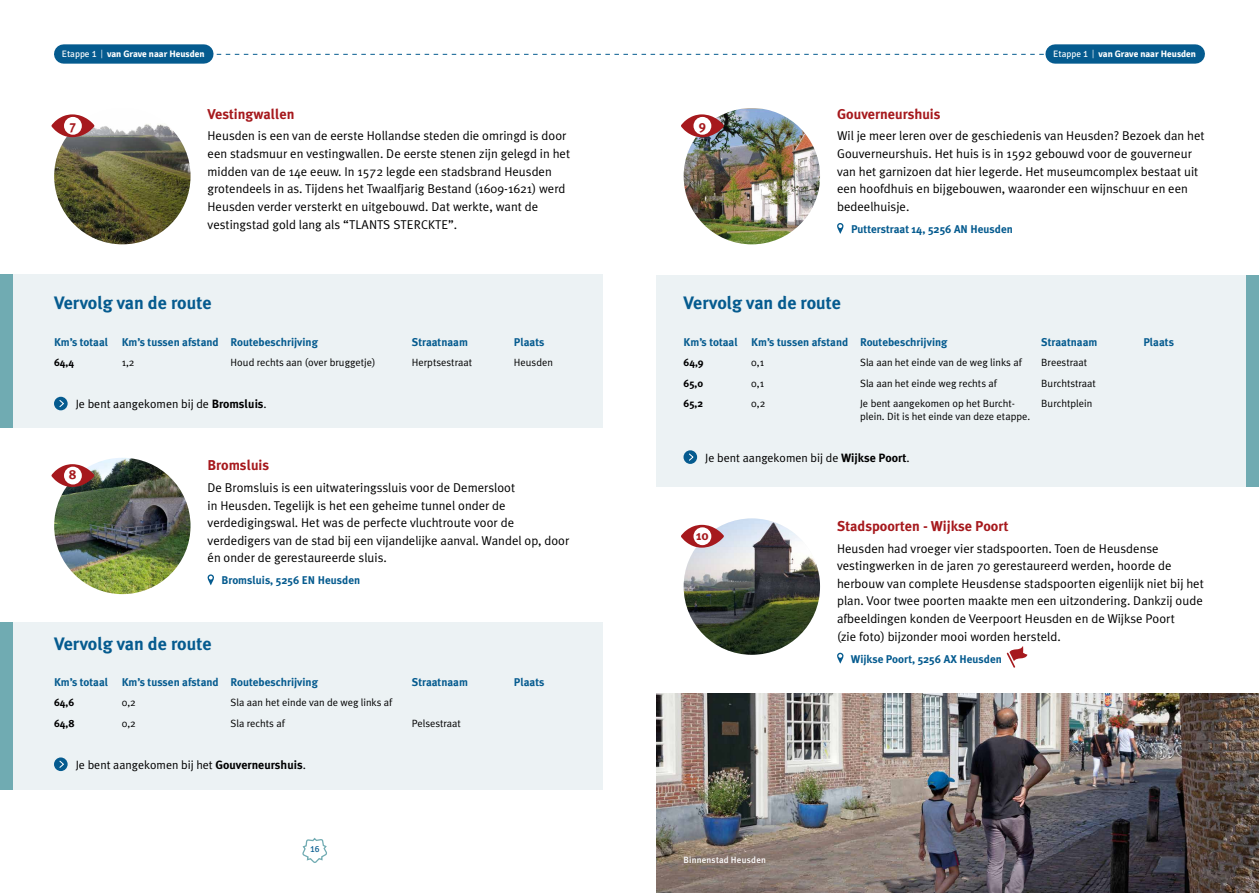
<style>
.page{position:relative;width:1259px;height:893px;background:#fff}
.page>*{position:absolute;margin:0;border:0;box-sizing:border-box;transform-origin:0 0}
.t1{font:700 18px "Meta Plus";color:#055b8f}
.t2{font:700 14.25px "Meta Plus";color:#a6191d}
.t3{font:700 13.2px "Meta Plus";color:#a6191d}
.t4{font:12.75px/17.5px "Meta Plus";color:#000}
.t5{font:12px "Meta Plus";color:#000}
.t6{font:700 11.25px "Meta Plus";color:#055b8f}
.t7{font:10.5px/12.6px "Meta Plus";color:#000}
.t8{font:700 10.5px "Meta Plus";color:#000}
.t9{font:700 9.3px "Signika Negative";color:#fff}
.t10{font:500 9px "Meta Plus";letter-spacing:.02em;color:#fff}
.t11{font:9px "Signika Negative";color:#055b8f}
.s1{font-weight:400}
.s2{font-family:"Raleway";font-weight:400}
.s3{font-weight:700}
</style>
<div class="page">
<div style="left:657px;top:275px;width:602px;height:212px;background:#ecf2f4"></div>
<div style="left:1246px;top:275px;width:13px;height:212px;background:#70abb2"></div>
<div style="left:0;top:275px;width:602px;height:153px;background:#ecf2f4"></div>
<div style="left:0;top:275px;width:13px;height:153px;background:#70abb2"></div>
<div style="left:0;top:622px;width:602px;height:168px;background:#ecf2f4"></div>
<div style="left:0;top:622px;width:13px;height:168px;background:#70abb2"></div>
<svg style="left:302px;top:837px;width:25px;height:26px"></svg>
<img style="left:54px;top:108px;width:136px;height:136px;border-radius:68px">
<svg style="left:51px;top:114px;width:43px;height:23px"></svg>
<div style="left:54px;top:397px;width:14px;height:13px;background:#055b8f;border-radius:50%"></div>
<svg style="left:59px;top:400px;width:5px;height:7px"></svg>
<img style="left:54px;top:458px;width:136px;height:136px;border-radius:68px">
<svg style="left:51px;top:464px;width:43px;height:23px"></svg>
<svg style="left:207px;top:574px;width:7px;height:11px"></svg>
<svg style="left:54px;top:757px;width:14px;height:14px"></svg>
<svg style="left:58px;top:760px;width:7px;height:9px"></svg>
<svg style="left:837px;top:223px;width:6px;height:11px"></svg>
<img style="left:683px;top:108px;width:137px;height:136px;border-radius:68px">
<svg style="left:681px;top:114px;width:43px;height:23px"></svg>
<div style="left:683px;top:450px;width:14px;height:14px;background:#055b8f;border-radius:50%"></div>
<svg style="left:689px;top:453px;width:5px;height:8px"></svg>
<img style="left:683px;top:518px;width:137px;height:137px;border-radius:68px">
<svg style="left:681px;top:525px;width:43px;height:23px"></svg>
<svg style="left:837px;top:653px;width:6px;height:11px"></svg>
<img style="left:657px;top:694px;width:602px;height:199px">
<svg style="left:1006px;top:646px;width:21px;height:22px"></svg>
<svg style="left:54px;top:54px;width:1001px;height:1px"></svg>
<div style="left:64px;top:44px;width:140px;height:20px;background:#055b8f"></div>
<div style="left:1055px;top:44px;width:140px;height:20px;background:#055b8f"></div>
<p class="t9" style="left:62px;top:48px;width:144px"><span class="s1">Etappe 1</span> <span class="s2">|</span> van Grave naar Heusden</p>
<p class="t9" style="left:1053px;top:48px;width:144px"><span class="s1">Etappe 1</span> <span class="s2">|</span> van Grave naar Heusden</p>
<p class="t3" style="left:70px;top:117px;width:8px">7</p>
<p class="t2" style="left:207px;top:105px;width:89px">Vestingwallen</p>
<p class="t4" style="left:207px;top:127px;width:364px">Heusden is een van de eerste Hollandse steden die omringd is door een stadsmuur en vestingwallen. De eerste stenen zijn gelegd in het midden van de 14e eeuw. In 1572 legde een stadsbrand Heusden grotendeels in as. Tijdens het Twaalfjarig Bestand (1609-1621) werd Heusden verder versterkt en uitgebouwd. Dat werkte, want de vestingstad gold lang als “TLANTS STERCKTE”.</p>
<h1 class="t1" style="left:54px;top:293px;width:159px">Vervolg van de route</h1>
<p class="t6" style="left:54px;top:335px;width:265px">Km’s totaal Km’s tussen afstand Routebeschrijving</p>
<p class="t6" style="left:412px;top:335px;width:58px">Straatnaam</p>
<p class="t6" style="left:514px;top:335px;width:32px">Plaats</p>
<p class="t8" style="left:54px;top:356px;width:22px">64,4</p>
<p class="t7" style="left:122px;top:356px;width:14px">1,2</p>
<p class="t7" style="left:231px;top:356px;width:146px">Houd rechts aan (over bruggetje)</p>
<p class="t7" style="left:412px;top:356px;width:62px">Herptsestraat</p>
<p class="t7" style="left:514px;top:356px;width:41px">Heusden</p>
<p class="t5" style="left:76px;top:397px;width:193px">Je bent aangekomen bij de <span class="s3">Bromsluis</span>.</p>
<p class="t3" style="left:69px;top:467px;width:9px">8</p>
<p class="t2" style="left:207px;top:457px;width:63px">Bromsluis</p>
<p class="t4" style="left:207px;top:479px;width:363px">De Bromsluis is een uitwateringssluis voor de Demersloot<br>in Heusden. Tegelijk is het een geheime tunnel onder de verdedigingswal. Het was de perfecte vluchtroute voor de verdedigers van de stad bij een vijandelijke aanval. Wandel op, door én onder de gerestaureerde sluis.</p>
<p class="t6" style="left:222px;top:574px;width:140px">Bromsluis, 5256 EN Heusden</p>
<h1 class="t1" style="left:54px;top:633px;width:159px">Vervolg van de route</h1>
<p class="t6" style="left:54px;top:675px;width:265px">Km’s totaal Km’s tussen afstand Routebeschrijving</p>
<p class="t6" style="left:412px;top:675px;width:58px">Straatnaam</p>
<p class="t6" style="left:514px;top:675px;width:32px">Plaats</p>
<p class="t8" style="left:54px;top:697px;width:22px">64,6</p>
<p class="t7" style="left:122px;top:696px;width:16px">0,2</p>
<p class="t7" style="left:231px;top:696px;width:163px">Sla aan het einde van de weg links af</p>
<p class="t8" style="left:54px;top:717px;width:22px">64,8</p>
<p class="t7" style="left:122px;top:717px;width:16px">0,2</p>
<p class="t7" style="left:231px;top:717px;width:56px">Sla rechts af</p>
<p class="t7" style="left:412px;top:717px;width:51px">Pelsestraat</p>
<p class="t5" style="left:76px;top:758px;width:232px">Je bent aangekomen bij het <span class="s3">Gouverneurshuis</span>.</p>
<p class="t11" style="left:310px;top:844px;width:11px">16</p>
<p class="t3" style="left:698px;top:117px;width:9px">9</p>
<p class="t2" style="left:837px;top:105px;width:105px">Gouverneurshuis</p>
<p class="t4" style="left:837px;top:127px;width:369px">Wil je meer leren over de geschiedenis van Heusden? Bezoek dan het Gouverneurshuis. Het huis is in 1592 gebouwd voor de gouverneur van het garnizoen dat hier legerde. Het museumcomplex bestaat uit een hoofdhuis en bijgebouwen, waaronder een wijnschuur en een bedeelhuisje.</p>
<p class="t6" style="left:851px;top:222px;width:163px">Putterstraat 14, 5256 AN Heusden</p>
<h1 class="t1" style="left:683px;top:293px;width:159px">Vervolg van de route</h1>
<p class="t6" style="left:683px;top:335px;width:265px">Km’s totaal Km’s tussen afstand Routebeschrijving</p>
<p class="t6" style="left:1041px;top:335px;width:58px">Straatnaam</p>
<p class="t6" style="left:1143px;top:335px;width:32px">Plaats</p>
<p class="t8" style="left:683px;top:356px;width:22px">64,9</p>
<p class="t7" style="left:751px;top:356px;width:14px">0,1</p>
<p class="t7" style="left:860px;top:356px;width:163px">Sla aan het einde van de weg links af</p>
<p class="t7" style="left:1041px;top:356px;width:47px">Breestraat</p>
<p class="t8" style="left:683px;top:377px;width:21px">65,0</p>
<p class="t7" style="left:751px;top:377px;width:14px">0,1</p>
<p class="t7" style="left:860px;top:377px;width:138px">Sla aan het einde weg rechts af</p>
<p class="t7" style="left:1041px;top:377px;width:56px">Burchtstraat</p>
<p class="t8" style="left:683px;top:398px;width:21px">65,2</p>
<p class="t7" style="left:751px;top:397px;width:16px">0,2</p>
<p class="t7" style="left:860px;top:397px;width:172px">Je bent aangekomen op het Burcht&shy;plein. Dit is het einde van deze etappe.</p>
<p class="t7" style="left:1041px;top:397px;width:52px">Burchtplein</p>
<p class="t5" style="left:705px;top:451px;width:206px">Je bent aangekomen bij de <span class="s3">Wijkse Poort</span>.</p>
<p class="t3" style="left:696px;top:528px;width:14px">10</p>
<p class="t2" style="left:837px;top:517px;width:173px">Stadspoorten - Wijkse Poort</p>
<p class="t4" style="left:837px;top:539px;width:368px">Heusden had vroeger vier stadspoorten. Toen de Heusdense vestingwerken in de jaren 70 gerestaureerd werden, hoorde de herbouw van complete Heusdense stadspoorten eigenlijk niet bij het plan. Voor twee poorten maakte men een uitzondering. Dankzij oude afbeeldingen konden de Veerpoort Heusden en de Wijkse Poort<br>(zie foto) bijzonder mooi worden hersteld.</p>
<p class="t6" style="left:851px;top:652px;width:153px">Wijkse Poort, 5256 AX Heusden</p>
<p class="t10" style="left:683px;top:855px;width:84px">Binnenstad Heusden</p>
</div>
